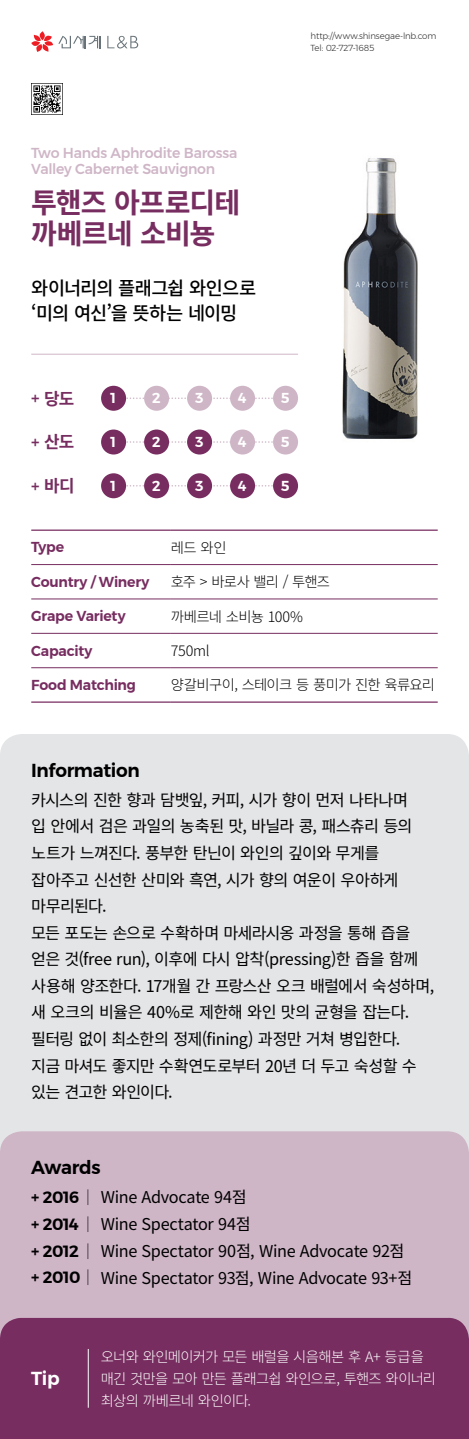
<style>
.page{position:relative;width:469px;height:1439px;background:#fff}
.page>*{position:absolute;margin:0;border:0;box-sizing:border-box;transform-origin:0 0}
.와인제목_45{font:700 28.12px/31.2px "Source Han Sans K";letter-spacing:-.03em;color:#772d60}
.와인소개_30{font:500 18.75px "Source Han Sans K";letter-spacing:-.045em;color:#000}
.본문영문_30{font:600 18.75px "Montserrat";letter-spacing:-.02em;color:#000}
.본문영문_30-2{font:600 18.75px "Montserrat";color:#fff}
.본문_26{font:700 16.88px "Source Han Sans K";color:#772d60}
.본문_26-2{font:16.25px/26.6px "Source Han Sans K";letter-spacing:-.03em;color:#000}
.본문_26-3{font:16.25px/26.6px "Source Han Sans K";letter-spacing:-.05em;color:#000}
.표__팁_23{font:300 14.38px/22.2px "Source Han Sans K";letter-spacing:-.055em;color:#fff}
.표_영문{font:600 14.38px "Montserrat";letter-spacing:-.015em;color:#772d60}
.와인영문_23{font:500 14.38px "Montserrat";letter-spacing:-.015em;color:#cfb6c7}
.표__팁_23-2{font:300 14.38px "Source Han Sans K";letter-spacing:-.045em;color:#000}
.표_영문-2{font:600 14.38px "Montserrat";color:#fff}
.표__팁_23-3{font:300 14.38px "Source Han Sans K";letter-spacing:-.065em;color:#000}
.신세계_주소전화_14{font:300 8.75px "Montserrat";letter-spacing:-.015em;color:#333}
.s1{font-family:"Montserrat";font-weight:500}
.s2{font-family:"Montserrat";font-weight:600}
.s3{font-family:"Montserrat";font-weight:200}
</style>
<div class="page">
<div style="left:0;top:1376px;width:469px;height:63px;background:#772d60"></div>
<img style="left:269px;top:158px;width:149px;height:297px">
<svg style="left:31px;top:31px;width:69px;height:21px"></svg>
<svg style="left:107px;top:36px;width:31px;height:12px"></svg>
<img style="left:31px;top:83px;width:31px;height:31px">
<svg style="left:126px;top:397px;width:147px;height:2px"></svg>
<div style="left:101px;top:386px;width:25px;height:25px;background:#772d60;border-radius:50%"></div>
<div style="left:144px;top:386px;width:25px;height:25px;background:#cfb6c7;border-radius:50%"></div>
<div style="left:187px;top:386px;width:25px;height:25px;background:#cfb6c7;border-radius:50%"></div>
<div style="left:230px;top:386px;width:25px;height:25px;background:#cfb6c7;border-radius:50%"></div>
<div style="left:273px;top:386px;width:25px;height:25px;background:#cfb6c7;border-radius:50%"></div>
<svg style="left:126px;top:441px;width:147px;height:2px"></svg>
<div style="left:101px;top:429px;width:25px;height:25px;background:#772d60;border-radius:50%"></div>
<div style="left:144px;top:429px;width:25px;height:25px;background:#772d60;border-radius:50%"></div>
<div style="left:187px;top:429px;width:25px;height:25px;background:#772d60;border-radius:50%"></div>
<div style="left:230px;top:429px;width:25px;height:25px;background:#cfb6c7;border-radius:50%"></div>
<div style="left:273px;top:429px;width:25px;height:25px;background:#cfb6c7;border-radius:50%"></div>
<svg style="left:126px;top:485px;width:147px;height:1px"></svg>
<div style="left:101px;top:473px;width:25px;height:25px;background:#772d60;border-radius:50%"></div>
<div style="left:144px;top:473px;width:25px;height:25px;background:#772d60;border-radius:50%"></div>
<div style="left:187px;top:473px;width:25px;height:25px;background:#772d60;border-radius:50%"></div>
<div style="left:230px;top:473px;width:25px;height:25px;background:#772d60;border-radius:50%"></div>
<div style="left:273px;top:473px;width:25px;height:25px;background:#772d60;border-radius:50%"></div>
<hr style="left:31px;top:354px;width:267px;height:1px;background:#cfb6c7">
<hr style="left:31px;top:564px;width:140px;height:1px;background:#772d60">
<hr style="left:171px;top:564px;width:267px;height:1px;background:#772d60">
<hr style="left:31px;top:599px;width:140px;height:1px;background:#772d60">
<hr style="left:171px;top:599px;width:267px;height:1px;background:#772d60">
<hr style="left:31px;top:633px;width:140px;height:1px;background:#772d60">
<hr style="left:171px;top:633px;width:267px;height:1px;background:#772d60">
<hr style="left:31px;top:667px;width:140px;height:1px;background:#772d60">
<hr style="left:171px;top:667px;width:267px;height:1px;background:#772d60">
<hr style="left:31px;top:529px;width:140px;height:2px;background:#772d60">
<hr style="left:171px;top:529px;width:267px;height:2px;background:#772d60">
<hr style="left:31px;top:701px;width:140px;height:2px;background:#772d60">
<hr style="left:171px;top:701px;width:267px;height:2px;background:#772d60">
<div style="left:0;top:734px;width:469px;height:397px;background:#e4e5e7;border-radius:22px"></div>
<div style="left:0;top:1317px;width:469px;height:121px;background:#772d60;border-radius:22px"></div>
<hr style="left:88px;top:1348px;width:1px;height:59px;background:#fff">
<div style="left:0;top:1131px;width:469px;height:186px;background:#cfb6c7;border-radius:22px"></div>
<p class="신세계_주소전화_14" style="left:310px;top:29px;width:127px">http://www.shinsegae-lnb.com</p>
<p class="신세계_주소전화_14" style="left:310px;top:41px;width:65px">Tel: 02-727-1685</p>
<p class="와인영문_23" style="left:31px;top:141px;width:208px">Two Hands Aphrodite Barossa</p>
<p class="와인영문_23" style="left:31px;top:157px;width:185px">Valley Cabernet Sauvignon</p>
<p class="와인제목_45" style="left:31px;top:188px;width:211px">투핸즈 아프로디테 까베르네 소비뇽</p>
<p class="와인소개_30" style="left:31px;top:278px;width:226px">와이너리의 플래그쉽 와인으로</p>
<p class="와인소개_30" style="left:31px;top:303px;width:208px">‘미의 여신’을 뜻하는 네이밍</p>
<p class="본문_26" style="left:31px;top:389px;width:45px"><span class="s1">+</span> 당도</p>
<p class="표_영문-2" style="left:110px;top:387px;width:7px">1</p>
<p class="표_영문-2" style="left:152px;top:387px;width:10px">2</p>
<p class="표_영문-2" style="left:195px;top:387px;width:10px">3</p>
<p class="표_영문-2" style="left:238px;top:387px;width:10px">4</p>
<p class="표_영문-2" style="left:281px;top:387px;width:10px">5</p>
<p class="본문_26" style="left:31px;top:433px;width:45px"><span class="s1">+</span> 산도</p>
<p class="표_영문-2" style="left:110px;top:430px;width:7px">1</p>
<p class="표_영문-2" style="left:152px;top:430px;width:10px">2</p>
<p class="표_영문-2" style="left:195px;top:430px;width:10px">3</p>
<p class="표_영문-2" style="left:238px;top:430px;width:10px">4</p>
<p class="표_영문-2" style="left:281px;top:430px;width:10px">5</p>
<p class="본문_26" style="left:31px;top:476px;width:45px"><span class="s1">+</span> 바디</p>
<p class="표_영문-2" style="left:110px;top:474px;width:7px">1</p>
<p class="표_영문-2" style="left:152px;top:474px;width:10px">2</p>
<p class="표_영문-2" style="left:195px;top:474px;width:10px">3</p>
<p class="표_영문-2" style="left:238px;top:474px;width:10px">4</p>
<p class="표_영문-2" style="left:281px;top:474px;width:10px">5</p>
<p class="표_영문" style="left:31px;top:536px;width:34px">Type</p>
<p class="표__팁_23-2" style="left:171px;top:539px;width:57px">레드 와인</p>
<p class="표_영문" style="left:31px;top:570px;width:120px">Country / Winery</p>
<p class="표__팁_23-3" style="left:171px;top:574px;width:161px">호주 &gt; 바로사 밸리 / 투핸즈</p>
<p class="표_영문" style="left:31px;top:604px;width:96px">Grape Variety</p>
<p class="표__팁_23-2" style="left:171px;top:608px;width:134px">까베르네 소비뇽 100%</p>
<p class="표_영문" style="left:31px;top:639px;width:63px">Capacity</p>
<p class="표__팁_23-2" style="left:171px;top:642px;width:40px">750ml</p>
<p class="표_영문" style="left:31px;top:673px;width:106px">Food Matching</p>
<p class="표__팁_23-2" style="left:171px;top:677px;width:266px">양갈비구이, 스테이크 등 풍미가 진한 육류요리</p>
<p class="본문영문_30" style="left:31px;top:755px;width:110px">Information</p>
<p class="본문_26-2" style="left:31px;top:787px;width:382px">카시스의 진한 향과 담뱃잎, 커피, 시가 향이 먼저 나타나며 입 안에서 검은 과일의 농축된 맛, 바닐라 콩, 패스츄리 등의 노트가 느껴진다. 풍부한 탄닌이 와인의 깊이와 무게를 잡아주고 신선한 산미와 흑연, 시가 향의 여운이 우아하게 마무리된다.</p>
<p class="본문_26-2" style="left:31px;top:919px;width:404px">모든 포도는 손으로 수확하며 마세라시옹 과정을 통해 즙을 얻은 것(free run), 이후에 다시 압착(pressing)한 즙을 함께 사용해 양조한다. 17개월 간 프랑스산 오크 배럴에서 숙성하며, 새 오크의 비율은 40%로 제한해 와인 맛의 균형을 잡는다. 필터링 없이 최소한의 정제(fining) 과정만 거쳐 병입한다.</p>
<p class="본문_26-3" style="left:31px;top:1052px;width:387px">지금 마셔도 좋지만 수확연도로부터 20년 더 두고 숙성할 수 있는 견고한 와인이다.</p>
<p class="본문영문_30" style="left:31px;top:1152px;width:71px">Awards</p>
<p class="본문_26-2" style="left:31px;top:1184px;width:217px"><span class="s2">+ 2016</span> <span class="s3">|</span> Wine Advocate 94점</p>
<p class="본문_26-2" style="left:31px;top:1211px;width:221px"><span class="s2">+ 2014</span> <span class="s3">|</span> Wine Spectator 94점</p>
<p class="본문_26-2" style="left:31px;top:1238px;width:374px"><span class="s2">+ 2012</span> <span class="s3">|</span> Wine Spectator 90점, Wine Advocate 92점</p>
<p class="본문_26-2" style="left:31px;top:1265px;width:382px"><span class="s2">+ 2010</span> <span class="s3">|</span> Wine Spectator 93점, Wine Advocate 93+점</p>
<p class="본문영문_30-2" style="left:31px;top:1363px;width:30px">Tip</p>
<p class="표__팁_23" style="left:101px;top:1345px;width:337px">오너와 와인메이커가 모든 배럴을 시음해본 후 A+ 등급을 매긴 것만을 모아 만든 플래그쉽 와인으로, 투핸즈 와이너리 최상의 까베르네 와인이다.</p>
</div>
